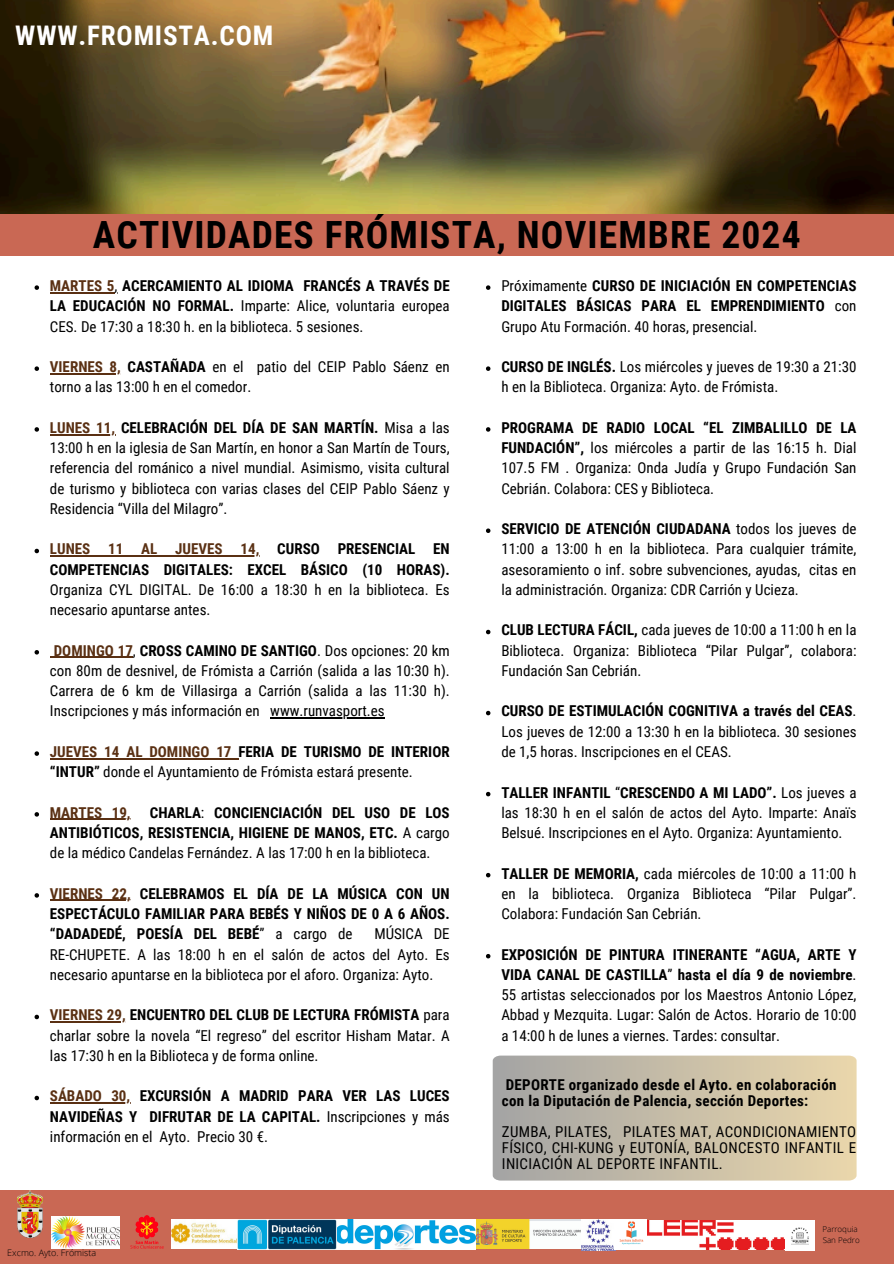
<style>
.page{position:relative;width:894px;height:1264px;background:#fff}
.page>*{position:absolute;margin:0;border:0;box-sizing:border-box;transform-origin:0 0}
.t1{font:700 37.5px "Roboto Condensed";letter-spacing:.03em;color:#000}
.t2{font:700 27px "Roboto Condensed";letter-spacing:.03em;color:#fff}
.t3{font:15px/20.2px "Roboto Condensed";color:#000;text-align:justify}
.t4{font:700 15px/20.2px "Roboto Condensed";color:#000;text-align:justify}
.t5{font:700 15px/15.8px "Roboto Condensed";letter-spacing:.02em;color:#000}
.t6{font:700 15px "Roboto Condensed";color:#5a3013}
.t7{font:300 9px "Open Sans";color:#000}
.t8{font:300 7.95px "Open Sans";color:#000}
.s1{color:#5a3013}
.s2{font-weight:400}
.s3{font-weight:700}
.s4{font-weight:700;color:#5a3013}
</style>
<div class="page">
<div style="left:0;top:1190px;width:893px;height:73px;background:#c96854"></div>
<div style="left:0;top:197px;width:893px;height:58px;background:#c96854"></div>
<img style="left:17px;top:1190px;width:25px;height:47px">
<img style="left:237px;top:1219px;width:577px;height:31px">
<img style="left:130px;top:1215px;width:34px;height:34px">
<img style="left:172px;top:1219px;width:67px;height:29px">
<img style="left:0;top:0;width:893px;height:213px">
<svg style="left:492px;top:1055px;width:364px;height:125px;background:#c7bda8"></svg>
<img style="left:52px;top:1216px;width:67px;height:32px">
<svg style="left:35px;top:285px;width:4px;height:5px"></svg>
<hr style="left:50px;top:292px;width:64px;height:1px;background:#5a3013">
<svg style="left:35px;top:366px;width:4px;height:5px"></svg>
<hr style="left:50px;top:373px;width:71px;height:1px;background:#5a3013">
<svg style="left:35px;top:427px;width:4px;height:4px"></svg>
<hr style="left:50px;top:434px;width:65px;height:1px;background:#5a3013">
<svg style="left:35px;top:548px;width:4px;height:5px"></svg>
<hr style="left:50px;top:555px;width:209px;height:1px;background:#5a3013">
<svg style="left:35px;top:650px;width:4px;height:4px"></svg>
<hr style="left:54px;top:656px;width:79px;height:2px;background:#5a3013">
<hr style="left:270px;top:717px;width:114px;height:1px;background:#000">
<svg style="left:35px;top:751px;width:4px;height:4px"></svg>
<hr style="left:50px;top:758px;width:188px;height:1px;background:#5a3013">
<svg style="left:35px;top:812px;width:4px;height:4px"></svg>
<hr style="left:50px;top:818px;width:81px;height:2px;background:#5a3013">
<svg style="left:35px;top:893px;width:4px;height:4px"></svg>
<hr style="left:50px;top:899px;width:81px;height:2px;background:#5a3013">
<svg style="left:35px;top:1014px;width:4px;height:5px"></svg>
<hr style="left:50px;top:1021px;width:76px;height:1px;background:#5a3013">
<svg style="left:35px;top:1095px;width:4px;height:5px"></svg>
<hr style="left:50px;top:1102px;width:80px;height:1px;background:#5a3013">
<svg style="left:486px;top:285px;width:4px;height:5px"></svg>
<svg style="left:486px;top:366px;width:4px;height:5px"></svg>
<svg style="left:486px;top:427px;width:4px;height:4px"></svg>
<svg style="left:486px;top:528px;width:4px;height:5px"></svg>
<svg style="left:486px;top:629px;width:4px;height:5px"></svg>
<svg style="left:486px;top:710px;width:4px;height:5px"></svg>
<svg style="left:486px;top:791px;width:4px;height:5px"></svg>
<svg style="left:486px;top:872px;width:4px;height:5px"></svg>
<svg style="left:486px;top:954px;width:4px;height:4px"></svg>
<p class="t2" style="left:15px;top:20px;width:259px">WWW.FROMISTA.COM</p>
<p class="t1" style="left:93px;top:213px;width:709px">ACTIVIDADES FRÓMISTA, NOVIEMBRE 2024</p>
<p class="t4" style="left:50px;top:276px;width:401px"><span class="s1">MARTES 5</span><span class="s2">,</span> ACERCAMIENTO AL IDIOMA FRANCÉS A TRAVÉS DE</p>
<p class="t3" style="left:50px;top:296px;width:401px"><span class="s3">LA EDUCACIÓN NO FORMAL.</span> Imparte: Alice, voluntaria europea<br>CES. De 17:30 a 18:30 h. en la biblioteca. 5 sesiones.</p>
<p class="t3" style="left:50px;top:357px;width:401px"><span class="s4">VIERNES 8,</span> <span class="s3">CASTAÑADA</span> en el patio del CEIP Pablo Sáenz en</p>
<p class="t3" style="left:50px;top:377px;width:203px">torno a las 13:00 h en el comedor.</p>
<p class="t4" style="left:50px;top:417px;width:401px"><span class="s1">LUNES 11,</span> CELEBRACIÓN DEL DÍA DE SAN MARTÍN. <span class="s2">Misa a las</span></p>
<p class="t3" style="left:50px;top:438px;width:401px">13:00 h en la iglesia de San Martín, en honor a San Martín de Tours, referencia del románico a nivel mundial. Asimismo, visita cultural de turismo y biblioteca con varias clases del CEIP Pablo Sáenz y Residencia “Villa del Milagro”.</p>
<p class="t6" style="left:50px;top:540px;width:211px">LUNES 11 AL JUEVES 14,</p>
<p class="t3" style="left:50px;top:539px;width:401px;text-indent:227px"><span class="s3">CURSO PRESENCIAL EN COMPETENCIAS DIGITALES: EXCEL BÁSICO (10 HORAS).<br></span>Organiza CYL DIGITAL. De 16:00 a 18:30 h en la biblioteca. Es necesario apuntarse antes.</p>
<p class="t3" style="left:50px;top:640px;width:401px"><span class="s4">DOMINGO 17</span>, <span class="s3">CROSS CAMINO DE SANTIGO</span>. Dos opciones: 20 km con 80m de desnivel, de Frómista a Carrión (salida a las 10:30 h).<br>Carrera de 6 km de Villasirga a Carrión (salida a las 11:30 h).<br>Inscripciones y más información en</p>
<h4 class="t3" style="left:270px;top:701px;width:116px">www.runvasport.es</h4>
<h4 class="t3" style="left:50px;top:741px;width:401px"><span class="s4">JUEVES 14 AL DOMINGO 17</span> <span class="s3">FERIA DE TURISMO DE INTERIOR “INTUR”</span> donde el Ayuntamiento de Frómista estará presente.</h4>
<h4 class="t6" style="left:50px;top:803px;width:82px">MARTES 19,</h4>
<h4 class="t4" style="left:150px;top:802px;width:301px">CHARLA<span class="s2">:</span> CONCIENCIACIÓN DEL USO DE LOS</h4>
<h5 class="t3" style="left:50px;top:822px;width:401px"><span class="s3">ANTIBIÓTICOS, RESISTENCIA, HIGIENE DE MANOS, ETC.</span> A cargo de la médico Candelas Fernández. A las 17:00 h en la biblioteca.</h5>
<h5 class="t4" style="left:50px;top:883px;width:401px"><span class="s1">VIERNES 22,</span> CELEBRAMOS EL DÍA DE LA MÚSICA CON UN ESPECTÁCULO FAMILIAR PARA BEBÉS Y NIÑOS DE 0 A 6 AÑOS. “DADADEDÉ, POESÍA</h5>
<p class="t3" style="left:194px;top:924px;width:160px"><span class="s3">DEL BEBÉ</span>” a cargo de</p>
<p class="t3" style="left:50px;top:924px;width:401px;text-indent:324px">MÚSICA DE RE-CHUPETE. A las 18:00 h en el salón de actos del Ayto. Es necesario apuntarse en la biblioteca por el aforo. Organiza: Ayto.</p>
<p class="t3" style="left:50px;top:1005px;width:401px"><span class="s4">VIERNES 29,</span> <span class="s3">ENCUENTRO DEL CLUB DE LECTURA FRÓMISTA</span> para charlar sobre la novela “El regreso” del escritor Hisham Matar. A</p>
<p class="t3" style="left:50px;top:1045px;width:270px">las 17:30 h en la Biblioteca y de forma online.</p>
<p class="t4" style="left:50px;top:1086px;width:401px"><span class="s1">SÁBADO 30,</span> EXCURSIÓN A MADRID PARA VER LAS LUCES<br>NAVIDEÑAS Y</p>
<p class="t3" style="left:50px;top:1106px;width:401px;text-indent:99px"><span class="s3">DIFRUTAR DE LA CAPITAL.</span> Inscripciones y más información en el Ayto. Precio 30 €.</p>
<p class="t7" style="left:7px;top:1246px;width:90px">Excmo. Ayto. Frómista</p>
<p class="t4" style="left:501px;top:276px;width:356px"><span class="s2">Próximamente</span> CURSO DE INICIACIÓN EN COMPETENCIAS DIGITALES BÁSICAS PARA EL EMPRENDIMIENTO <span class="s2">con Grupo Atu Formación. 40 horas, presencial.</span></p>
<h6 class="t3" style="left:501px;top:357px;width:356px"><span class="s3">CURSO DE INGLÉS.</span> Los miércoles y jueves de 19:30 a 21:30 h en la Biblioteca. Organiza: Ayto. de Frómista.</h6>
<p class="t3" style="left:501px;top:417px;width:356px"><span class="s3">PROGRAMA DE RADIO LOCAL “EL ZIMBALILLO DE LA FUNDACIÓN”,</span> los miércoles a partir de las 16:15 h. Dial 107.5 FM . Organiza: Onda Judía y Grupo Fundación San Cebrián. Colabora: CES y Biblioteca.</p>
<p class="t3" style="left:501px;top:519px;width:356px"><span class="s3">SERVICIO DE ATENCIÓN CIUDADANA</span> todos los jueves de 11:00 a 13:00 h en la biblioteca. Para cualquier trámite, asesoramiento o inf. sobre subvenciones, ayudas, citas en la administración. Organiza: CDR Carrión y Ucieza.</p>
<p class="t3" style="left:501px;top:620px;width:356px"><span class="s3">CLUB LECTURA FÁCIL,</span> cada jueves de 10:00 a 11:00 h en la Biblioteca. Organiza: Biblioteca “Pilar Pulgar”, colabora:<br>Fundación San Cebrián.</p>
<p class="t3" style="left:501px;top:701px;width:356px"><span class="s3">CURSO DE ESTIMULACIÓN COGNITIVA a través del CEAS</span>.<br>Los jueves de 12:00 a 13:30 h en la biblioteca. 30 sesiones de 1,5 horas. Inscripciones en el CEAS.</p>
<p class="t3" style="left:501px;top:782px;width:356px"><span class="s3">TALLER INFANTIL</span> “<span class="s3">CRESCENDO A MI LADO”.</span> Los jueves a las 18:30 h en el salón de actos del Ayto. Imparte: Anaïs Belsué. Inscripciones en el Ayto. Organiza: Ayuntamiento.</p>
<p class="t3" style="left:501px;top:863px;width:356px"><span class="s3">TALLER DE MEMORIA,</span> cada miércoles de 10:00 a 11:00 h en la biblioteca. Organiza Biblioteca “Pilar Pulgar”.<br>Colabora: Fundación San Cebrián.</p>
<p class="t3" style="left:501px;top:944px;width:356px"><span class="s3">EXPOSICIÓN DE PINTURA ITINERANTE “AGUA, ARTE Y VIDA CANAL DE CASTILLA</span>” <span class="s3">hasta el día 9 de noviembre</span>.<br>55 artistas seleccionados por los Maestros Antonio López, Abbad y Mezquita. Lugar: Salón de Actos. Horario de 10:00 a 14:00 h de lunes a viernes. Tardes: consultar.</p>
<p class="t5" style="left:502px;top:1076px;width:336px">DEPORTE organizado desde el Ayto. en colaboración con la Diputación de Palencia, sección Deportes:</p>
<p class="t3" style="left:502px;top:1124px;width:356px;line-height:15.8px">ZUMBA, PILATES, PILATES MAT, ACONDICIONAMIENTO FÍSICO, CHI-KUNG y EUTONÍA, BALONCESTO INFANTIL E INICIACIÓN AL DEPORTE INFANTIL.</p>
<p class="t8" style="left:822px;top:1223px;width:37px">Parroquia</p>
<p class="t8" style="left:822px;top:1234px;width:38px">San Pedro</p>
</div>
